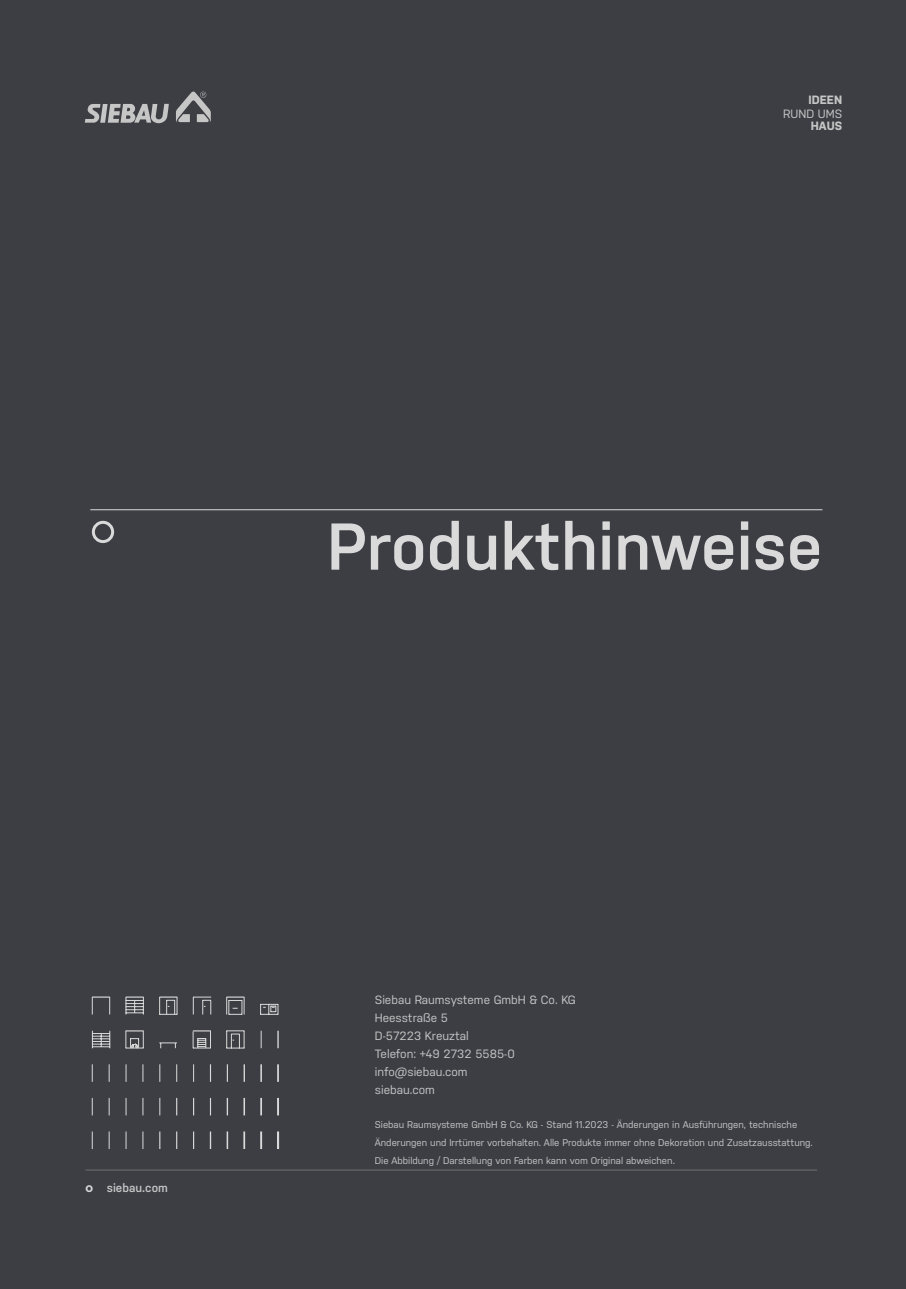
<style>
.page{position:relative;width:906px;height:1289px;background:#fff}
.page>*{position:absolute;margin:0;border:0;box-sizing:border-box;transform-origin:0 0}
.t1{font:600 66px "Nudista";color:#dadada}
.t2{font:12px/18px "Nudista";color:#c6c6c6}
.t3{font:600 12px "Nudista";color:#c6c6c6}
.t4{font:700 12px "Nudista";color:#c6c6c6}
.t5{font:9.75px/18px "Nudista";color:#c6c6c6}
.s1{font-family:"Poppins";color:#dadada}
</style>
<div class="page">
<div style="left:0;top:0;width:906px;height:1288px;background:#3d3e44"></div>
<svg style="left:176px;top:92px;width:35px;height:30px"></svg>
<svg style="left:85px;top:104px;width:84px;height:19px"></svg>
<hr style="left:85px;top:1169px;width:732px;height:1px;background:#706f6f">
<hr style="left:90px;top:509px;width:732px;height:1px;background:#dadada">
<svg style="left:92px;top:996px;width:18px;height:18px"></svg>
<svg style="left:126px;top:996px;width:18px;height:18px"></svg>
<svg style="left:226px;top:996px;width:19px;height:19px"></svg>
<svg style="left:193px;top:996px;width:18px;height:18px"></svg>
<svg style="left:159px;top:996px;width:19px;height:19px"></svg>
<svg style="left:109px;top:1064px;width:1px;height:17px"></svg>
<svg style="left:92px;top:1064px;width:1px;height:17px"></svg>
<svg style="left:126px;top:1064px;width:1px;height:17px"></svg>
<svg style="left:143px;top:1064px;width:1px;height:17px"></svg>
<svg style="left:159px;top:1064px;width:1px;height:17px"></svg>
<svg style="left:176px;top:1064px;width:1px;height:17px"></svg>
<svg style="left:193px;top:1064px;width:1px;height:17px"></svg>
<svg style="left:210px;top:1064px;width:1px;height:17px"></svg>
<svg style="left:227px;top:1064px;width:1px;height:17px"></svg>
<svg style="left:244px;top:1064px;width:1px;height:17px"></svg>
<svg style="left:260px;top:1064px;width:2px;height:17px"></svg>
<svg style="left:277px;top:1064px;width:2px;height:17px"></svg>
<svg style="left:109px;top:1098px;width:1px;height:17px"></svg>
<svg style="left:92px;top:1098px;width:1px;height:17px"></svg>
<svg style="left:126px;top:1098px;width:1px;height:17px"></svg>
<svg style="left:142px;top:1098px;width:1px;height:17px"></svg>
<svg style="left:159px;top:1098px;width:1px;height:17px"></svg>
<svg style="left:176px;top:1097px;width:1px;height:18px"></svg>
<svg style="left:193px;top:1097px;width:1px;height:18px"></svg>
<svg style="left:210px;top:1097px;width:1px;height:18px"></svg>
<svg style="left:227px;top:1097px;width:1px;height:18px"></svg>
<svg style="left:243px;top:1097px;width:2px;height:18px"></svg>
<svg style="left:260px;top:1097px;width:2px;height:18px"></svg>
<svg style="left:277px;top:1097px;width:2px;height:18px"></svg>
<svg style="left:109px;top:1131px;width:1px;height:17px"></svg>
<svg style="left:92px;top:1131px;width:1px;height:17px"></svg>
<svg style="left:126px;top:1131px;width:1px;height:17px"></svg>
<svg style="left:142px;top:1131px;width:1px;height:17px"></svg>
<svg style="left:159px;top:1131px;width:1px;height:17px"></svg>
<svg style="left:176px;top:1131px;width:1px;height:17px"></svg>
<svg style="left:193px;top:1131px;width:1px;height:17px"></svg>
<svg style="left:210px;top:1131px;width:1px;height:17px"></svg>
<svg style="left:227px;top:1131px;width:1px;height:17px"></svg>
<svg style="left:243px;top:1131px;width:2px;height:17px"></svg>
<svg style="left:260px;top:1131px;width:2px;height:17px"></svg>
<svg style="left:277px;top:1131px;width:2px;height:17px"></svg>
<svg style="left:193px;top:1030px;width:18px;height:18px"></svg>
<svg style="left:159px;top:1042px;width:18px;height:6px"></svg>
<svg style="left:261px;top:1030px;width:1px;height:18px"></svg>
<svg style="left:277px;top:1030px;width:2px;height:18px"></svg>
<svg style="left:260px;top:1004px;width:19px;height:11px"></svg>
<svg style="left:126px;top:1030px;width:18px;height:18px"></svg>
<svg style="left:92px;top:1030px;width:19px;height:18px"></svg>
<svg style="left:226px;top:1030px;width:19px;height:18px"></svg>
<div style="left:92px;top:521px;width:22px;height:22px;border:3px solid #dadada;border-radius:50%"></div>
<p class="t4" style="left:808px;top:93px;width:35px">IDEEN</p>
<p class="t2" style="left:783px;top:104px;width:61px">RUND UMS</p>
<p class="t4" style="left:811px;top:118px;width:33px">HAUS</p>
<h1 class="t1" style="left:327px;top:508px;width:497px">Produkthinweise</h1>
<p class="t3" style="left:85px;top:1180px;width:84px"><span class="s1">o</span> siebau.com</p>
<p class="t2" style="left:375px;top:991px;width:202px">Siebau Raumsysteme GmbH &amp; Co. KG<br>Heesstraße 5<br>D-57223 Kreuztal<br>Telefon: +49 2732 5585-0 info@siebau.com<br>siebau.com</p>
<p class="t5" style="left:375px;top:1115px;width:439px">Siebau Raumsysteme GmbH &amp; Co. KG - Stand 11.2023 - Änderungen in Ausführungen, technische<br>Änderungen und Irrtümer vorbehalten. Alle Produkte immer ohne Dekoration und Zusatzausstattung.<br>Die Abbildung / Darstellung von Farben kann vom Original abweichen.</p>
</div>
